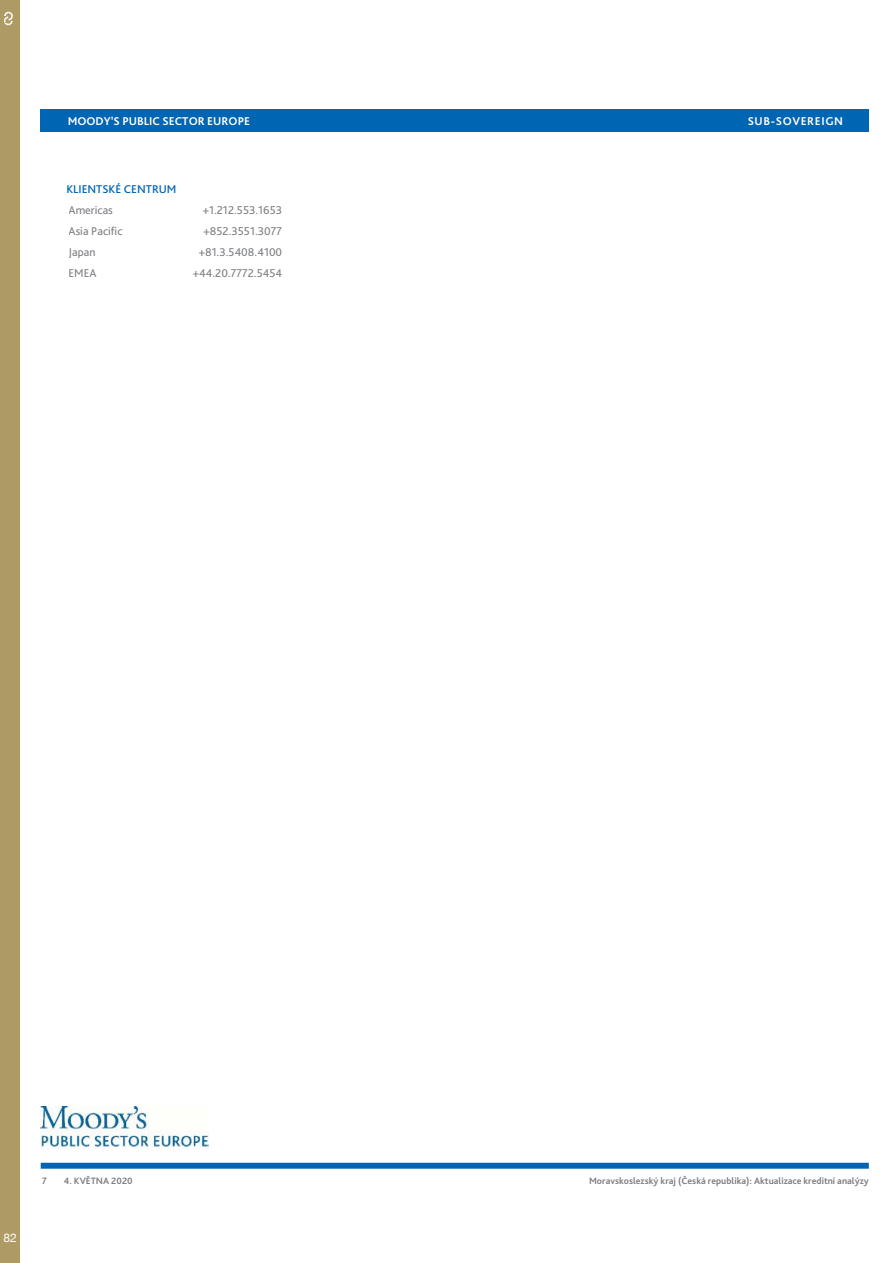
<style>
.page{position:relative;width:893px;height:1263px;background:#fff}
.page>*{position:absolute;margin:0;border:0;box-sizing:border-box;transform-origin:0 0}
.t1{font:12px "Helvetica Neue";color:#fff}
.t2{font:11.85px "Bliss Pro";color:#7c7e81}
.t3{font:700 11.85px "Bliss Pro";letter-spacing:.005em;color:#fff}
.t4{font:500 11.85px "Bliss Pro";color:#0067b3}
.t5{font:700 11.85px "Bliss Pro";letter-spacing:.055em;color:#fff}
.t6{font:700 9.6px "Bliss Pro";color:#7c7e81}
</style>
<div class="page">
<div style="left:0;top:0;width:21px;height:1263px;background:#ae9a64"></div>
<svg style="left:4px;top:12px;width:9px;height:13px"></svg>
<div style="left:41px;top:1163px;width:828px;height:6px;background:#0066b3"></div>
<div style="left:41px;top:109px;width:828px;height:23px;background:#0066b3"></div>
<img style="left:41px;top:1106px;width:167px;height:43px">
<p class="t3" style="left:68px;top:114px;width:184px">MOODY’S PUBLIC SECTOR EUROPE</p>
<p class="t5" style="left:748px;top:114px;width:97px">SUB-SOVEREIGN</p>
<p class="t4" style="left:66px;top:182px;width:112px">KLIENTSKÉ CENTRUM</p>
<p class="t2" style="left:69px;top:203px;width:46px">Americas</p>
<p class="t2" style="left:203px;top:203px;width:81px">+1.212.553.1653</p>
<p class="t2" style="left:69px;top:224px;width:55px">Asia Pacific</p>
<p class="t2" style="left:204px;top:224px;width:80px">+852.3551.3077</p>
<p class="t2" style="left:69px;top:244px;width:28px">Japan</p>
<p class="t2" style="left:199px;top:244px;width:85px">+81.3.5408.4100</p>
<p class="t2" style="left:69px;top:265px;width:29px">EMEA</p>
<p class="t2" style="left:193px;top:265px;width:91px">+44.20.7772.5454</p>
<p class="t1" style="left:4px;top:1229px;width:15px">82</p>
<p class="t6" style="left:42px;top:1175px;width:6px">7</p>
<p class="t6" style="left:64px;top:1175px;width:71px">4. KVĚTNA 2020</p>
<p class="t6" style="left:589px;top:1175px;width:281px">Moravskoslezský kraj (Česká republika): Aktualizace kreditní analýzy</p>
</div>
